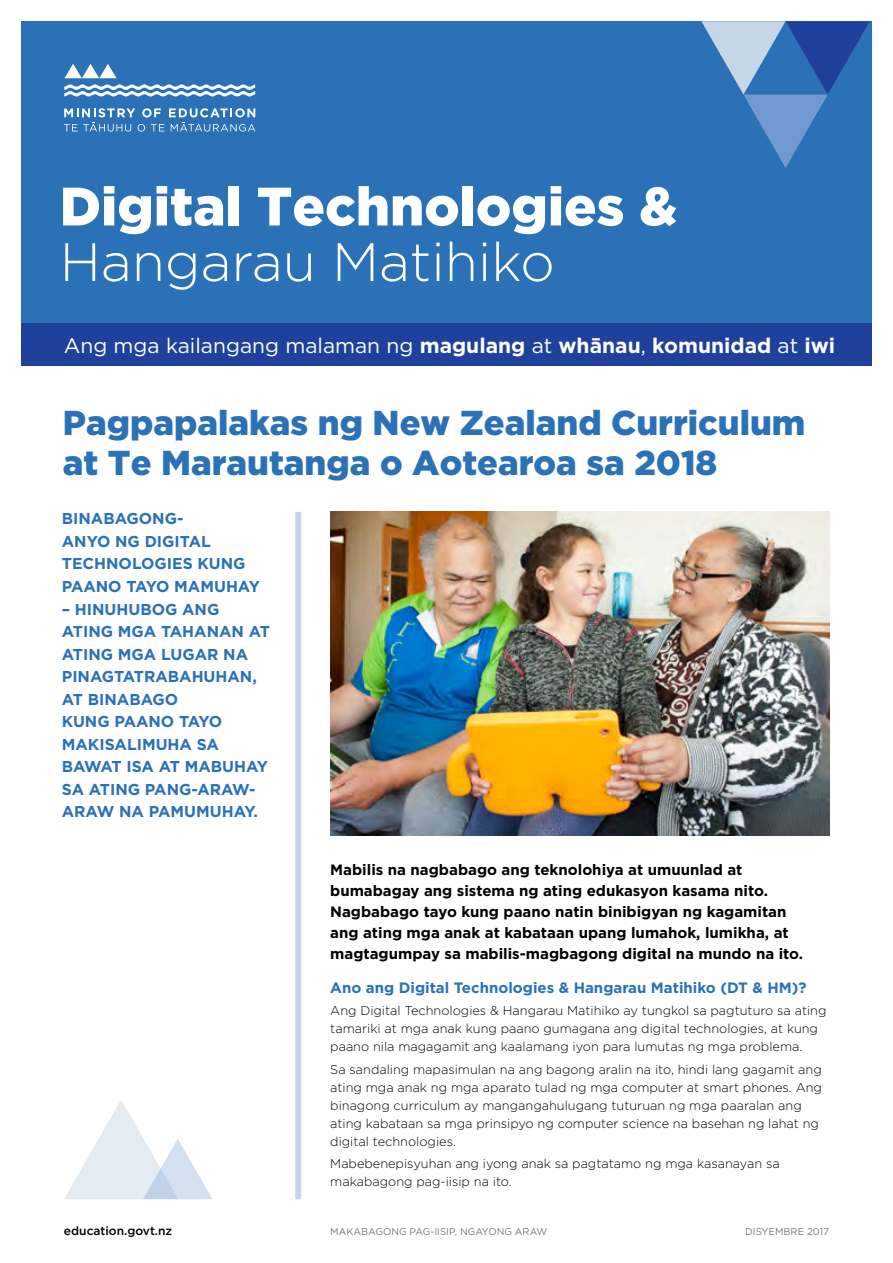
<style>
.page{position:relative;width:893px;height:1263px;background:#fff}
.page>*{position:absolute;margin:0;border:0;box-sizing:border-box;transform-origin:0 0}
.t1{font:900 54px "Gotham";color:#fff}
.t2{font:300 54px "Gotham";color:#fff}
.t3{font:900 34.5px/40.5px "Gotham";color:#2b71b8}
.t4{font:21px "Gotham";color:#fff}
.t5{font:700 15.75px/22.5px "Gotham";color:#2b71b8}
.t6{font:700 15px/21px "Gotham";color:#000}
.t7{font:700 15px "Gotham";color:#2b71b8}
.t8{font:300 12.75px/18px "Gotham";color:#000}
.t9{font:500 12px "Gotham";color:#000}
.t10{font:9.75px "Gotham";color:#77787b}
.s1{font-weight:700}
</style>
<div class="page">
<div style="left:21px;top:21px;width:851px;height:302px;background:#2b71b8"></div>
<svg style="left:701px;top:21px;width:169px;height:147px"></svg>
<svg style="left:64px;top:108px;width:191px;height:24px"></svg>
<svg style="left:65px;top:64px;width:52px;height:14px"></svg>
<svg style="left:64px;top:84px;width:191px;height:13px"></svg>
<svg style="left:64px;top:1100px;width:148px;height:99px"></svg>
<div style="left:295px;top:512px;width:6px;height:687px;background:#c6d6e7"></div>
<img style="left:330px;top:512px;width:499px;height:324px">
<div style="left:21px;top:323px;width:851px;height:43px;background:#20419b"></div>
<h1 class="t1" style="left:60px;top:175px;width:619px">Digital Technologies &amp;</h1>
<h1 class="t2" style="left:60px;top:228px;width:496px">Hangarau Matihiko</h1>
<h3 class="t4" style="left:64px;top:332px;width:773px">Ang mga kailangang malaman ng <span class="s1">magulang</span> at <span class="s1">whānau</span>, <span class="s1">komunidad</span> at <span class="s1">iwi</span></h3>
<h2 class="t3" style="left:63px;top:402px;width:744px">Pagpapalakas ng New Zealand Curriculum at Te Marautanga o Aotearoa sa 2018</h2>
<p class="t5" style="left:62px;top:507px;width:200px">BINABAGONG-<br>ANYO NG DIGITAL<br>TECHNOLOGIES KUNG<br>PAANO TAYO MAMUHAY</p>
<p class="t5" style="left:62px;top:598px;width:210px">– HINUHUBOG ANG<br>ATING MGA TAHANAN AT<br>ATING MGA LUGAR NA<br>PINAGTATRABAHUHAN,<br>AT BINABAGO<br>KUNG PAANO TAYO<br>MAKISALIMUHA SA<br>BAWAT ISA AT MABUHAY<br>SA ATING PANG-ARAW-<br>ARAW NA PAMUMUHAY.</p>
<p class="t6" style="left:330px;top:859px;width:474px">Mabilis na nagbabago ang teknolohiya at umuunlad at bumabagay ang sistema ng ating edukasyon kasama nito.<br>Nagbabago tayo kung paano natin binibigyan ng kagamitan ang ating mga anak at kabataan upang lumahok, lumikha, at magtagumpay sa mabilis-magbagong digital na mundo na ito.</p>
<p class="t7" style="left:330px;top:978px;width:478px">Ano ang Digital Technologies &amp; Hangarau Matihiko (DT &amp; HM)?</p>
<p class="t8" style="left:330px;top:1001px;width:498px">Ang Digital Technologies &amp; Hangarau Matihiko ay tungkol sa pagtuturo sa ating tamariki at mga anak kung paano gumagana ang digital technologies, at kung paano nila magagamit ang kaalamang iyon para lumutas ng mga problema.</p>
<p class="t8" style="left:330px;top:1060px;width:493px">Sa sandaling mapasimulan na ang bagong aralin na ito, hindi lang gagamit ang ating mga anak ng mga aparato tulad ng mga computer at smart phones. Ang binagong curriculum ay mangangahulugang tuturuan ng mga paaralan ang ating kabataan sa mga prinsipyo ng computer science na basehan ng lahat ng digital technologies.</p>
<p class="t8" style="left:330px;top:1154px;width:451px">Mabebenepisyuhan ang iyong anak sa pagtatamo ng mga kasanayan sa makabagong pag-iisip na ito.</p>
<p class="t9" style="left:64px;top:1222px;width:110px">education.govt.nz</p>
<p class="t10" style="left:330px;top:1225px;width:219px">MAKABAGONG PAG-IISIP, NGAYONG ARAW</p>
<p class="t10" style="left:745px;top:1225px;width:85px">DISYEMBRE 2017</p>
</div>
